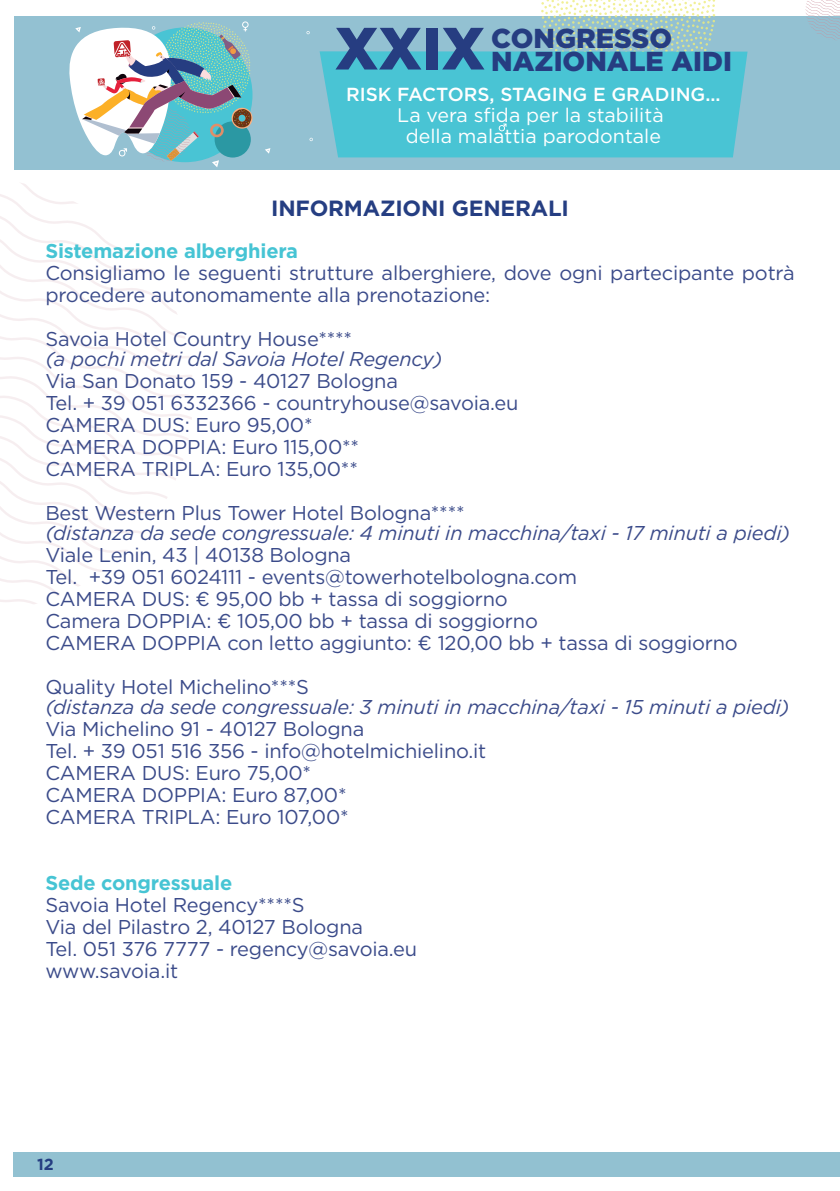
<style>
.page{position:relative;width:840px;height:1191px;background:#fff}
.page>*{position:absolute;margin:0;border:0;box-sizing:border-box;transform-origin:0 0}
.t1{font:900 27.4px/22.2px "Gotham";color:#263d81}
.t2{font:700 22px "Gotham";letter-spacing:-.01em;color:#253e82}
.t3{font:20px/22px "Gotham";letter-spacing:-.01em;color:#3b4b8a}
.t4{font:italic 20px "Gotham";letter-spacing:-.01em;color:#3b4b8a}
.t5{font:700 20px "Gotham";letter-spacing:-.01em;color:#46c4d4}
.t6{font:19.6px/20.8px "Gotham";color:#fff;text-align:center}
.t7{font:500 18.8px "Gotham";color:#fff}
.t8{font:700 16px "Gotham";color:#253e82}
.s1{font-size:59.6px}
</style>
<div class="page">
<div style="left:13px;top:1151px;width:826px;height:25px;background:#92c1d1"></div>
<div style="left:15px;top:17px;width:824px;height:153px;background:#93c1d2"></div>
<svg style="left:541px;top:0;width:173px;height:51px"></svg>
<svg style="left:801px;top:0;width:38px;height:40px"></svg>
<div style="left:319px;top:51px;width:428px;height:106px;background:#49c4d4"></div>
<svg style="left:498px;top:124px;width:8px;height:7px"></svg>
<svg style="left:69px;top:21px;width:183px;height:146px"></svg>
<svg style="left:265px;top:148px;width:5px;height:6px"></svg>
<svg style="left:0;top:183px;width:193px;height:421px"></svg>
<h1 class="t1" style="left:334px;top:27px;width:398px;text-indent:156px">CONGRESSO<br><span class="s1">XXIX</span> NAZIONALE AIDI</h1>
<p class="t7" style="left:346px;top:82px;width:376px">RISK FACTORS, STAGING E GRADING...</p>
<p class="t6" style="left:397px;top:104px;width:268px">La vera sfida per la stabilità della malattia parodontale</p>
<p class="t2" style="left:271px;top:194px;width:299px">INFORMAZIONI GENERALI</p>
<p class="t5" style="left:45px;top:238px;width:254px">Sistemazione alberghiera</p>
<p class="t3" style="left:45px;top:262px;width:750px">Consigliamo le seguenti strutture alberghiere, dove ogni partecipante potrà procedere autonomamente alla prenotazione:</p>
<p class="t3" style="left:45px;top:328px;width:308px">Savoia Hotel Country House****</p>
<p class="t4" style="left:45px;top:346px;width:398px">(a pochi metri dal Savoia Hotel Regency)</p>
<p class="t3" style="left:45px;top:370px;width:474px">Via San Donato 159 - 40127 Bologna<br>Tel. + 39 051 6332366 - countryhouse@savoia.eu<br>CAMERA DUS: Euro 95,00*<br>CAMERA DOPPIA: Euro 115,00**<br>CAMERA TRIPLA: Euro 135,00**</p>
<p class="t3" style="left:45px;top:502px;width:420px">Best Western Plus Tower Hotel Bologna****</p>
<p class="t4" style="left:45px;top:520px;width:745px">(distanza da sede congressuale: 4 minuti in macchina/taxi - 17 minuti a piedi)</p>
<p class="t3" style="left:45px;top:544px;width:693px">Viale Lenin, 43 | 40138 Bologna<br>Tel. +39 051 6024111 - events@towerhotelbologna.com<br>CAMERA DUS: € 95,00 bb + tassa di soggiorno<br>Camera DOPPIA: € 105,00 bb + tassa di soggiorno<br>CAMERA DOPPIA con letto aggiunto: € 120,00 bb + tassa di soggiorno</p>
<p class="t3" style="left:45px;top:676px;width:265px">Quality Hotel Michelino***S</p>
<p class="t4" style="left:45px;top:694px;width:745px">(distanza da sede congressuale: 3 minuti in macchina/taxi - 15 minuti a piedi)</p>
<p class="t3" style="left:45px;top:718px;width:442px">Via Michelino 91 - 40127 Bologna<br>Tel. + 39 051 516 356 - info@hotelmichielino.it<br>CAMERA DUS: Euro 75,00*<br>CAMERA DOPPIA: Euro 87,00*<br>CAMERA TRIPLA: Euro 107,00*</p>
<p class="t5" style="left:45px;top:870px;width:188px">Sede congressuale</p>
<p class="t3" style="left:45px;top:894px;width:373px">Savoia Hotel Regency****S<br>Via del Pilastro 2, 40127 Bologna<br>Tel. 051 376 7777 - regency@savoia.eu www.savoia.it</p>
<p class="t8" style="left:37px;top:1154px;width:18px">12</p>
</div>
